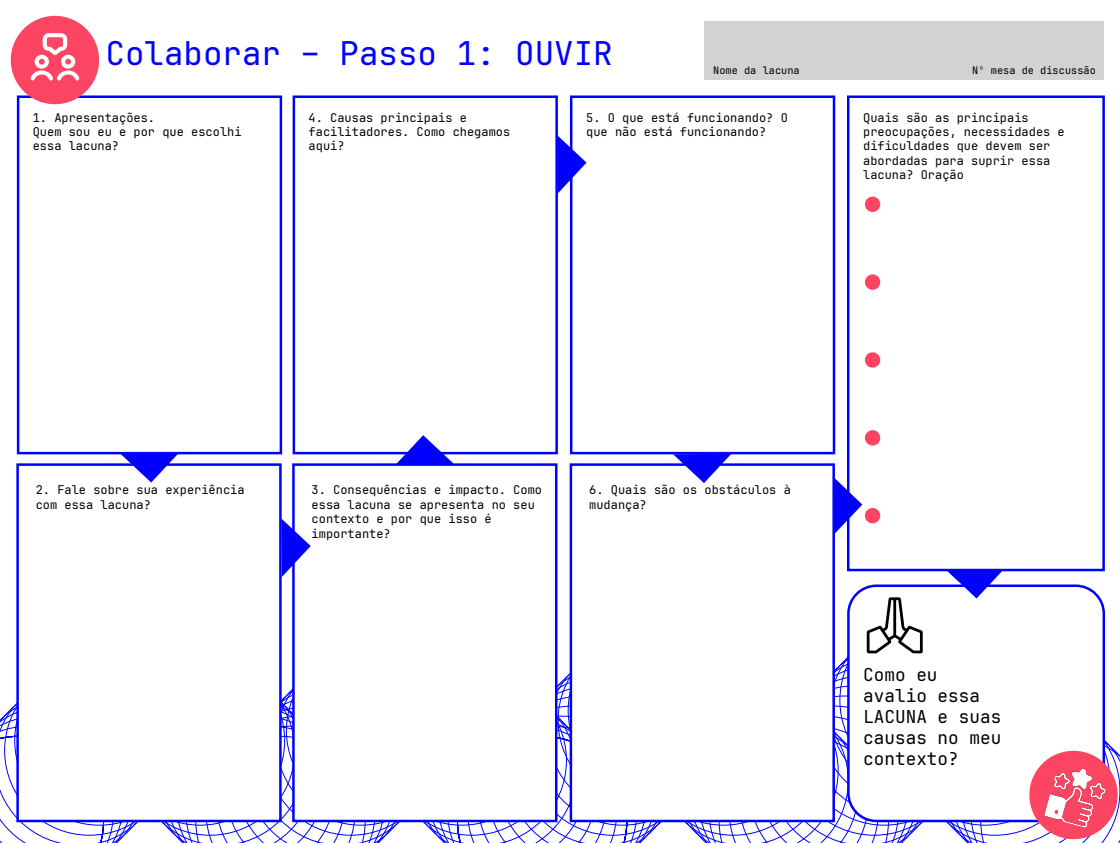
<style>
.page{position:relative;width:1120px;height:843px;background:#fff}
.page>*{position:absolute;margin:0;border:0;box-sizing:border-box;transform-origin:0 0}
.t1{font:32.5px "Jet Brains Mono";color:#00f}
.t2{font:17.7px/21.2px "Jet Brains Mono";color:#000}
.t3{font:12px/14.4px "Jet Brains Mono";color:#000}
.t4{font:10.3px "Jet Brains Mono";color:#000}
</style>
<div class="page">
<svg style="left:0;top:675px;width:1120px;height:167px"></svg>
<div style="left:17px;top:95px;width:265px;height:359px;background:#fff;border:2px solid #00f"></div>
<div style="left:16px;top:463px;width:266px;height:359px;background:#fff;border:2px solid #00f"></div>
<div style="left:293px;top:95px;width:265px;height:359px;background:#fff;border:2px solid #00f"></div>
<div style="left:292px;top:463px;width:265px;height:359px;background:#fff;border:2px solid #00f"></div>
<div style="left:570px;top:95px;width:265px;height:359px;background:#fff;border:2px solid #00f"></div>
<div style="left:569px;top:463px;width:266px;height:359px;background:#fff;border:2px solid #00f"></div>
<div style="left:847px;top:95px;width:257px;height:476px;background:#fff;border:2px solid #00f"></div>
<div style="left:705px;top:21px;width:399px;height:59px;background:#d0d2d3"></div>
<div style="left:865px;top:196px;width:15px;height:16px;background:#ff4463;border-radius:50%"></div>
<div style="left:865px;top:274px;width:15px;height:16px;background:#ff4463;border-radius:50%"></div>
<div style="left:865px;top:352px;width:15px;height:15px;background:#ff4463;border-radius:50%"></div>
<div style="left:865px;top:430px;width:15px;height:15px;background:#ff4463;border-radius:50%"></div>
<div style="left:865px;top:508px;width:15px;height:15px;background:#ff4463;border-radius:50%"></div>
<div style="left:11px;top:16px;width:88px;height:88px;background:#fc4562;border-radius:50%"></div>
<svg style="left:120px;top:453px;width:59px;height:29px"></svg>
<svg style="left:281px;top:518px;width:30px;height:58px"></svg>
<svg style="left:396px;top:435px;width:58px;height:29px"></svg>
<svg style="left:557px;top:135px;width:29px;height:58px"></svg>
<svg style="left:673px;top:453px;width:58px;height:30px"></svg>
<svg style="left:833px;top:476px;width:29px;height:59px"></svg>
<div style="left:847px;top:584px;width:258px;height:238px;background:#fff;border:2px solid #00f;border-radius:28px"></div>
<svg style="left:866px;top:597px;width:56px;height:56px"></svg>
<svg style="left:31px;top:33px;width:49px;height:47px"></svg>
<svg style="left:945px;top:569px;width:59px;height:29px"></svg>
<div style="left:1029px;top:750px;width:88px;height:89px;background:#fc4562;border-radius:50%"></div>
<img style="left:1044px;top:769px;width:61px;height:58px">
<h1 class="t1" style="left:106px;top:32px;width:509px">Colaborar – Passo 1: OUVIR</h1>
<p class="t4" style="left:713px;top:63px;width:88px">Nome da lacuna</p>
<p class="t4" style="left:972px;top:63px;width:125px">Nº mesa de discussão</p>
<p class="t3" style="left:33px;top:110px;width:210px">1. Apresentações.<br>Quem sou eu e por que escolhi essa lacuna?</p>
<p class="t3" style="left:309px;top:110px;width:203px">4. Causas principais e facilitadores. Como chegamos aqui?</p>
<p class="t3" style="left:586px;top:110px;width:203px">5. O que está funcionando? O que não está funcionando?</p>
<p class="t3" style="left:863px;top:110px;width:203px">Quais são as principais preocupações, necessidades e dificuldades que devem ser abordadas para suprir essa lacuna? Oração</p>
<p class="t3" style="left:36px;top:483px;width:210px">2. Fale sobre sua experiência com essa lacuna?</p>
<p class="t3" style="left:312px;top:483px;width:232px">3. Consequências e impacto. Como essa lacuna se apresenta no seu contexto e por que isso é importante?</p>
<p class="t3" style="left:589px;top:483px;width:203px">6. Quais são os obstáculos à mudança?</p>
<h2 class="t2" style="left:863px;top:663px;width:140px">Como eu avalio essa<br>LACUNA e suas causas no meu contexto?</h2>
</div>
